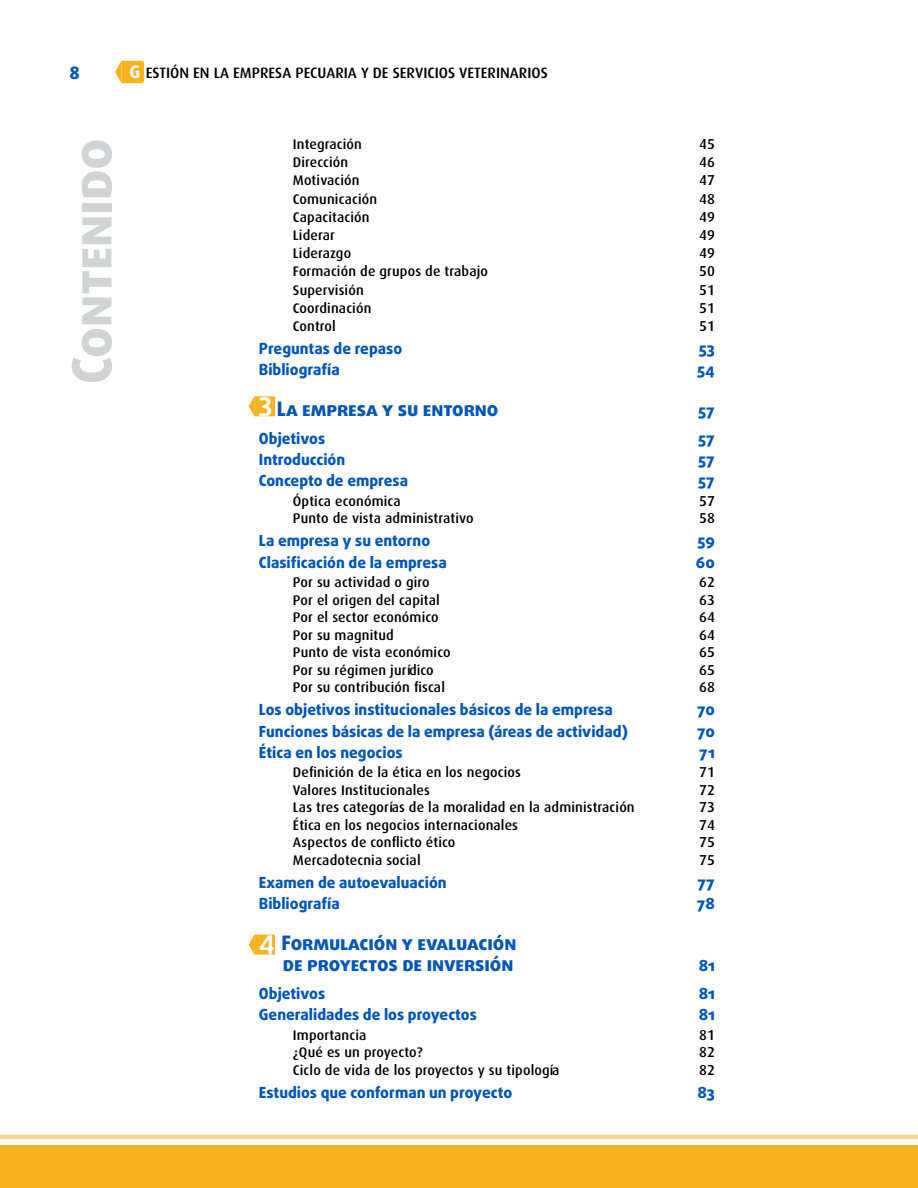
<style>
.page{position:relative;width:918px;height:1188px;background:#fff}
.page>*{position:absolute;margin:0;border:0;box-sizing:border-box;transform-origin:0 0}
.t1{font:800 54px "Daxline Pro";letter-spacing:-.005em;color:#d1d3d4}
.t2{font:800 19.95px/21.1px "Daxline Pro";letter-spacing:-.005em;color:#0055b8;text-align:right}
.t3{font:800 18px "Dax";color:#0055b8}
.t4{font:800 15.75px "Daxline Pro";color:#0055b8}
.t5{font:800 15.3px "Daxline Pro";color:#0055b8}
.t6{font:500 15px "Dax";color:#000}
.t7{font:500 14.4px "Dax";letter-spacing:.01em;color:#000}
.t8{font:500 13.95px "Dax";letter-spacing:.01em;color:#000}
.s1{font-weight:700;font-size:18px;color:#fff}
.s2{font-style:inherit}
.s3{color:#fff}
.s4{font-weight:700;font-size:27px;color:#fff}
</style>
<div class="page">
<svg style="left:115px;top:61px;width:29px;height:22px"></svg>
<div style="left:0;top:1145px;width:918px;height:43px;background:#f6b221"></div>
<hr style="left:0;top:1135px;width:918px;height:4px;background:#fbd990">
<svg style="left:249px;top:396px;width:26px;height:20px"></svg>
<svg style="left:249px;top:935px;width:26px;height:20px"></svg>
<p class="t3" style="left:70px;top:62px;width:12px">8</p>
<p class="t6" style="left:129px;top:65px;width:420px"><span class="s1">G</span> ESTIÓN <span class="s2">EN LA EMPRESA</span> PECUARIA Y DE SERVICIOS VETERINARIOS</p>
<h1 class="t1" style="left:56px;top:384px;width:286px;rotate:-90deg">Contenido <span class="s3">2</span></h1>
<p class="t8" style="left:293px;top:136px;width:71px">Integración</p>
<p class="t7" style="left:699px;top:136px;width:17px">45</p>
<p class="t8" style="left:293px;top:155px;width:57px">Dirección</p>
<p class="t7" style="left:699px;top:154px;width:17px">46</p>
<p class="t8" style="left:293px;top:173px;width:68px">Motivación</p>
<p class="t7" style="left:699px;top:172px;width:17px">47</p>
<p class="t8" style="left:293px;top:191px;width:86px">Comunicación</p>
<p class="t7" style="left:699px;top:191px;width:17px">48</p>
<p class="t8" style="left:293px;top:209px;width:78px">Capacitación</p>
<p class="t7" style="left:699px;top:209px;width:17px">49</p>
<p class="t8" style="left:293px;top:227px;width:43px">Liderar</p>
<p class="t7" style="left:699px;top:227px;width:17px">49</p>
<p class="t8" style="left:293px;top:246px;width:60px">Liderazgo</p>
<p class="t7" style="left:699px;top:245px;width:17px">49</p>
<p class="t8" style="left:293px;top:264px;width:197px">Formación de grupos de trabajo</p>
<p class="t7" style="left:699px;top:263px;width:17px">50</p>
<p class="t8" style="left:293px;top:282px;width:72px">Supervisión</p>
<p class="t7" style="left:699px;top:281px;width:17px">51</p>
<p class="t8" style="left:293px;top:300px;width:80px">Coordinación</p>
<p class="t7" style="left:699px;top:300px;width:17px">51</p>
<p class="t8" style="left:293px;top:318px;width:44px">Control</p>
<p class="t7" style="left:699px;top:318px;width:17px">51</p>
<p class="t5" style="left:259px;top:339px;width:145px">Preguntas de repaso</p>
<p class="t4" style="left:699px;top:338px;width:18px">53</p>
<p class="t5" style="left:259px;top:360px;width:82px">Bibliografía</p>
<p class="t4" style="left:697px;top:359px;width:19px">54</p>
<h2 class="t2" style="left:259px;top:399px;width:241px"><sup>3</sup> La empresa y su entorno</h2>
<p class="t4" style="left:698px;top:400px;width:18px">57</p>
<p class="t5" style="left:259px;top:428px;width:68px">Objetivos</p>
<p class="t4" style="left:698px;top:428px;width:18px">57</p>
<p class="t5" style="left:259px;top:449px;width:88px">Introducción</p>
<p class="t4" style="left:698px;top:449px;width:18px">57</p>
<p class="t5" style="left:259px;top:470px;width:151px">Concepto de empresa</p>
<p class="t4" style="left:698px;top:470px;width:18px">57</p>
<p class="t8" style="left:293px;top:493px;width:109px">Óptica económica</p>
<p class="t7" style="left:699px;top:493px;width:17px">57</p>
<p class="t8" style="left:293px;top:510px;width:182px">Punto de vista administrativo</p>
<p class="t7" style="left:699px;top:510px;width:17px">58</p>
<p class="t5" style="left:259px;top:531px;width:173px">La empresa y su entorno</p>
<p class="t4" style="left:698px;top:530px;width:19px">59</p>
<p class="t5" style="left:259px;top:552px;width:189px">Clasificación de la empresa</p>
<p class="t4" style="left:696px;top:552px;width:20px">60</p>
<p class="t8" style="left:293px;top:575px;width:138px">Por su actividad o giro</p>
<p class="t7" style="left:699px;top:574px;width:17px">62</p>
<p class="t8" style="left:293px;top:592px;width:148px">Por el origen del capital</p>
<p class="t7" style="left:699px;top:592px;width:17px">63</p>
<p class="t8" style="left:293px;top:609px;width:147px">Por el sector económico</p>
<p class="t7" style="left:699px;top:609px;width:17px">64</p>
<p class="t8" style="left:293px;top:627px;width:102px">Por su magnitud</p>
<p class="t7" style="left:699px;top:627px;width:17px">64</p>
<p class="t8" style="left:293px;top:644px;width:159px">Punto de vista económico</p>
<p class="t7" style="left:699px;top:644px;width:17px">65</p>
<p class="t8" style="left:293px;top:662px;width:142px">Por su régimen jurídico</p>
<p class="t7" style="left:699px;top:661px;width:17px">65</p>
<p class="t8" style="left:293px;top:679px;width:154px">Por su contribución fiscal</p>
<p class="t7" style="left:699px;top:679px;width:17px">68</p>
<p class="t5" style="left:259px;top:700px;width:356px">Los objetivos institucionales básicos de la empresa</p>
<p class="t4" style="left:697px;top:699px;width:19px">70</p>
<p class="t5" style="left:259px;top:721px;width:371px">Funciones básicas de la empresa (áreas de actividad)</p>
<p class="t4" style="left:697px;top:720px;width:19px">70</p>
<p class="t5" style="left:259px;top:742px;width:145px">Ética en los negocios</p>
<p class="t4" style="left:699px;top:742px;width:17px">71</p>
<p class="t8" style="left:293px;top:765px;width:229px">Definición de la ética en los negocios</p>
<p class="t7" style="left:699px;top:764px;width:17px">71</p>
<p class="t8" style="left:293px;top:782px;width:139px">Valores Institucionales</p>
<p class="t7" style="left:699px;top:782px;width:17px">72</p>
<p class="t8" style="left:293px;top:800px;width:343px">Las tres categorías de la moralidad en la administración</p>
<p class="t7" style="left:699px;top:799px;width:17px">73</p>
<p class="t8" style="left:293px;top:817px;width:227px">Ética en los negocios internacionales</p>
<p class="t7" style="left:699px;top:817px;width:17px">74</p>
<p class="t8" style="left:293px;top:834px;width:164px">Aspectos de conflicto ético</p>
<p class="t7" style="left:699px;top:834px;width:17px">75</p>
<p class="t8" style="left:293px;top:852px;width:129px">Mercadotecnia social</p>
<p class="t7" style="left:699px;top:852px;width:17px">75</p>
<p class="t5" style="left:259px;top:872px;width:189px">Examen de autoevaluación</p>
<p class="t4" style="left:697px;top:872px;width:19px">77</p>
<p class="t5" style="left:259px;top:893px;width:82px">Bibliografía</p>
<p class="t4" style="left:697px;top:893px;width:20px">78</p>
<h2 class="t2" style="left:259px;top:932px;width:259px"><span class="s4">4</span> Formulación y evaluación de proyectos de inversión</h2>
<p class="t4" style="left:699px;top:955px;width:18px">81</p>
<p class="t5" style="left:259px;top:983px;width:68px">Objetivos</p>
<p class="t4" style="left:699px;top:983px;width:18px">81</p>
<p class="t5" style="left:259px;top:1004px;width:220px">Generalidades de los proyectos</p>
<p class="t4" style="left:699px;top:1004px;width:18px">81</p>
<p class="t8" style="left:293px;top:1027px;width:75px">Importancia</p>
<p class="t7" style="left:699px;top:1027px;width:17px">81</p>
<p class="t8" style="left:293px;top:1045px;width:131px">¿Qué es un proyecto?</p>
<p class="t7" style="left:699px;top:1044px;width:17px">82</p>
<p class="t8" style="left:293px;top:1062px;width:268px">Ciclo de vida de los proyectos y su tipología</p>
<p class="t7" style="left:699px;top:1062px;width:17px">82</p>
<p class="t5" style="left:259px;top:1082px;width:255px">Estudios que conforman un proyecto</p>
<p class="t4" style="left:697px;top:1082px;width:19px">83</p>
</div>
